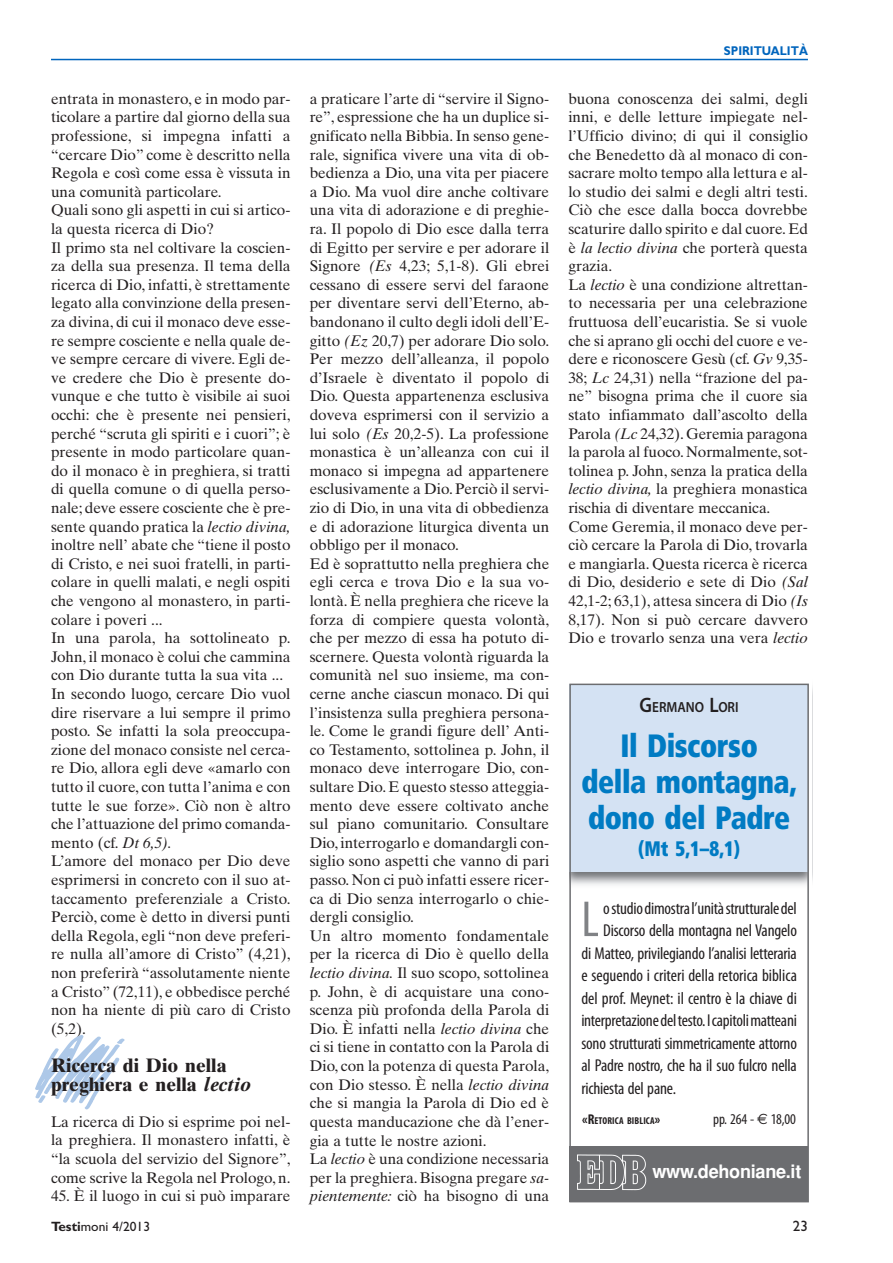
<style>
.page{position:relative;width:893px;height:1263px;background:#fff}
.page>*{position:absolute;margin:0;border:0;box-sizing:border-box;transform-origin:0 0}
.t1{font:condensed 51px "Myriad Pro";color:#808285}
.t2{font:900 condensed 32.25px/36px "Frutiger";letter-spacing:-.015em;color:#007bc3;text-align:center;scale:.9 1}
.t3{font:900 condensed 21px "Frutiger";color:#007bc3;scale:.9 1}
.t4{font:700 19.5px/19.5px "Times Ten";color:#231f20}
.t5{font:700 18.45px "Helvetica";letter-spacing:-.015em;color:#fff}
.t6{font:condensed 17.25px "Myriad Pro";letter-spacing:-.01em;color:#231f20}
.t7{font:15.3px/18.6px "Times Ten";color:#231f20}
.t8{font:condensed 15px "Myriad Pro";letter-spacing:-.01em;color:#231f20}
.t9{font:15px "Gill Sans";color:#231f20}
.t10{font:600 14.7px "Myriad Pro";color:#231f20;scale:.9 1}
.t11{font:13.5px "Gill Sans";color:#231f20}
.t12{font:700 12.75px "Gill Sans";color:#0065bd;scale:.9 1}
.t13{font:700 condensed 10.05px "Myriad Pro";letter-spacing:.01em;color:#231f20}
.s1{font-style:italic}
.s2{font-size:21px}
.s3{font-size:14.25px}
.s4{font-family:"Euro Sans";font-stretch:normal}
.s5{font-weight:700}
</style>
<div class="page">
<hr style="left:51px;top:59px;width:757px;height:1px;background:#0065bd">
<div style="left:569px;top:684px;width:240px;height:188px;background:#d4e2f3"></div>
<div style="left:569px;top:1146px;width:239px;height:56px;background:#6c6d70"></div>
<img style="left:577px;top:1154px;width:70px;height:37px">
<div style="left:569px;top:684px;width:240px;height:518px;border:2px solid #6c6d70"></div>
<p class="t7" style="left:51px;top:91px;width:241px">entrata in monastero, e in modo par&shy;ticolare a partire dal giorno della sua professione, si impegna infatti a “cercare Dio” come è descritto nella Regola e così come essa è vissuta in una comunità particolare.<br>Quali sono gli aspetti in cui si artico&shy;la questa ricerca di Dio?<br>Il primo sta nel coltivare la coscien&shy;za della sua presenza. Il tema della ricerca di Dio, infatti, è strettamente legato alla convinzione della presen&shy;za divina, di cui il monaco deve esse&shy;re sempre cosciente e nella quale de&shy;ve sempre cercare di vivere. Egli de&shy;ve credere che Dio è presente do&shy;vunque e che tutto è visibile ai suoi occhi: che è presente nei pensieri, perché “scruta gli spiriti e i cuori”; è presente in modo particolare quan&shy;do il monaco è in preghiera, si tratti di quella comune o di quella perso&shy;nale; deve essere cosciente che è pre&shy;sente quando pratica la <span class="s1">lectio divina, </span>inoltre nell’ abate che “tiene il posto di Cristo, e nei suoi fratelli, in parti&shy;colare in quelli malati, e negli ospiti che vengono al monastero, in parti&shy;colare i poveri ...<br>In una parola, ha sottolineato p.<br>John, il monaco è colui che cammina con Dio durante tutta la sua vita ...<br>In secondo luogo, cercare Dio vuol dire riservare a lui sempre il primo posto. Se infatti la sola preoccupa&shy;zione del monaco consiste nel cerca&shy;re Dio, allora egli deve «amarlo con tutto il cuore, con tutta l’anima e con tutte le sue forze». Ciò non è altro che l’attuazione del primo comanda&shy;mento (cf. <span class="s1">Dt 6,5).<br></span>L’amore del monaco per Dio deve esprimersi in concreto con il suo at&shy;taccamento preferenziale a Cristo.<br>Perciò, come è detto in diversi punti della Regola, egli “non deve preferi&shy;re nulla all’amore di Cristo” (4,21), non preferirà “assolutamente niente a Cristo” (72,11), e obbedisce perché non ha niente di più caro di Cristo (5,2).</p>
<p class="t4" style="left:51px;top:1057px;width:202px">Ricerca di Dio nella preghiera e nella <span class="s1">lectio</span></p>
<p class="t7" style="left:51px;top:1114px;width:241px;text-align:justify">La ricerca di Dio si esprime poi nel&shy;la preghiera. Il monastero infatti, è “la scuola del servizio del Signore”, come scrive la Regola nel Prologo, n.</p>
<p class="t7" style="left:51px;top:1188px;width:241px">45. È il luogo in cui si può imparare</p>
<p class="t12" style="left:724px;top:46px;width:95px">SPIRITUALITÀ</p>
<p class="t7" style="left:310px;top:91px;width:241px">a praticare l’arte di “servire il Signo&shy;re”, espressione che ha un duplice si&shy;gnificato nella Bibbia. In senso gene&shy;rale, significa vivere una vita di ob&shy;bedienza a Dio, una vita per piacere a Dio. Ma vuol dire anche coltivare una vita di adorazione e di preghie&shy;ra. Il popolo di Dio esce dalla terra di Egitto per servire e per adorare il Signore <span class="s1">(Es</span> 4,23; 5,1-8). Gli ebrei cessano di essere servi del faraone per diventare servi dell’Eterno, ab&shy;bandonano il culto degli idoli dell’E&shy;gitto <span class="s1">(Ez</span> 20,7) per adorare Dio solo.<br>Per mezzo dell’alleanza, il popolo d’Israele è diventato il popolo di Dio. Questa appartenenza esclusiva doveva esprimersi con il servizio a lui solo <span class="s1">(Es</span> 20,2-5). La professione monastica è un’alleanza con cui il monaco si impegna ad appartenere esclusivamente a Dio. Perciò il servi&shy;zio di Dio, in una vita di obbedienza e di adorazione liturgica diventa un obbligo per il monaco.<br>Ed è soprattutto nella preghiera che egli cerca e trova Dio e la sua vo&shy;lontà. È nella preghiera che riceve la forza di compiere questa volontà, che per mezzo di essa ha potuto di&shy;scernere. Questa volontà riguarda la comunità nel suo insieme, ma con&shy;cerne anche ciascun monaco. Di qui l’insistenza sulla preghiera persona&shy;le. Come le grandi figure dell’ Anti&shy;co Testamento, sottolinea p. John, il monaco deve interrogare Dio, con&shy;sultare Dio. E questo stesso atteggia&shy;mento deve essere coltivato anche sul piano comunitario. Consultare Dio, interrogarlo e domandargli con&shy;siglio sono aspetti che vanno di pari passo. Non ci può infatti essere ricer&shy;ca di Dio senza interrogarlo o chie&shy;dergli consiglio.<br>Un altro momento fondamentale per la ricerca di Dio è quello della <span class="s1">lectio divina.</span> Il suo scopo, sottolinea p. John, è di acquistare una cono&shy;scenza più profonda della Parola di Dio. È infatti nella <span class="s1">lectio divina</span> che ci si tiene in contatto con la Parola di Dio, con la potenza di questa Parola, con Dio stesso. È nella <span class="s1">lectio divina </span>che si mangia la Parola di Dio ed è questa manducazione che dà l’ener&shy;gia a tutte le nostre azioni.<br>La <span class="s1">lectio</span> è una condizione necessaria per la preghiera. Bisogna pregare <span class="s1">sa&shy;pientemente:</span> ciò ha bisogno di una</p>
<p class="t7" style="left:568px;top:91px;width:241px">buona conoscenza dei salmi, degli inni, e delle letture impiegate nel&shy;l’Ufficio divino; di qui il consiglio che Benedetto dà al monaco di con&shy;sacrare molto tempo alla lettura e al&shy;lo studio dei salmi e degli altri testi.<br>Ciò che esce dalla bocca dovrebbe scaturire dallo spirito e dal cuore. Ed è <span class="s1">la lectio divina</span> che porterà questa grazia.<br>La <span class="s1">lectio</span> è una condizione altrettan&shy;to necessaria per una celebrazione fruttuosa dell’eucaristia. Se si vuole che si aprano gli occhi del cuore e ve&shy;dere e riconoscere Gesù (cf. <span class="s1">Gv</span> 9,35- 38; <span class="s1">Lc</span> 24,31) nella “frazione del pa&shy;ne” bisogna prima che il cuore sia stato infiammato dall’ascolto della Parola <span class="s1">(Lc</span> 24,32). Geremia paragona la parola al fuoco. Normalmente, sot&shy;tolinea p. John, senza la pratica della <span class="s1">lectio divina,</span> la preghiera monastica rischia di diventare meccanica.<br>Come Geremia, il monaco deve per&shy;ciò cercare la Parola di Dio, trovarla e mangiarla. Questa ricerca è ricerca di Dio, desiderio e sete di Dio <span class="s1">(Sal </span>42,1-2; 63,1), attesa sincera di Dio <span class="s1">(Is </span>8,17). Non si può cercare davvero Dio e trovarlo senza una vera <span class="s1">lectio</span></p>
<p class="t10" style="left:640px;top:699px;width:112px"><span class="s2">G</span>ERMANO <span class="s2">L</span>ORI</p>
<h2 class="t2" style="left:581px;top:730px;width:241px">Il Discorso<br>della montagna, dono del Padre</h2>
<h3 class="t3" style="left:638px;top:840px;width:115px">(Mt 5,1–8,1)</h3>
<h1 class="t1" style="left:581px;top:901px;width:19px">L</h1>
<p class="t6" style="left:603px;top:902px;width:195px">o studio dimostra l’unità strutturale del</p>
<p class="t6" style="left:603px;top:924px;width:195px">Discorso della montagna nel Vangelo</p>
<p class="t6" style="left:581px;top:947px;width:217px">di Matteo, privilegiando l’analisi letteraria</p>
<p class="t6" style="left:581px;top:969px;width:217px">e seguendo i criteri della retorica biblica</p>
<p class="t6" style="left:581px;top:992px;width:217px">del prof. Meynet: il centro è la chiave di</p>
<p class="t6" style="left:581px;top:1014px;width:217px">interpretazione del testo. I capitoli matteani</p>
<p class="t6" style="left:581px;top:1037px;width:217px">sono strutturati simmetricamente attorno</p>
<p class="t6" style="left:581px;top:1059px;width:217px">al Padre nostro, che ha il suo fulcro nella</p>
<p class="t6" style="left:581px;top:1082px;width:96px">richiesta del pane.</p>
<p class="t13" style="left:582px;top:1114px;width:80px"><span class="s3">«R</span>ETORICA BIBLICA<span class="s3">»</span></p>
<p class="t8" style="left:713px;top:1114px;width:84px">pp. 264 - <span class="s4">€</span> 18,00</p>
<p class="t5" style="left:652px;top:1165px;width:150px">www.dehoniane.it</p>
<p class="t11" style="left:51px;top:1222px;width:101px"><span class="s5">Testi</span>moni 4/2013</p>
<p class="t9" style="left:793px;top:1221px;width:16px">23</p>
</div>
